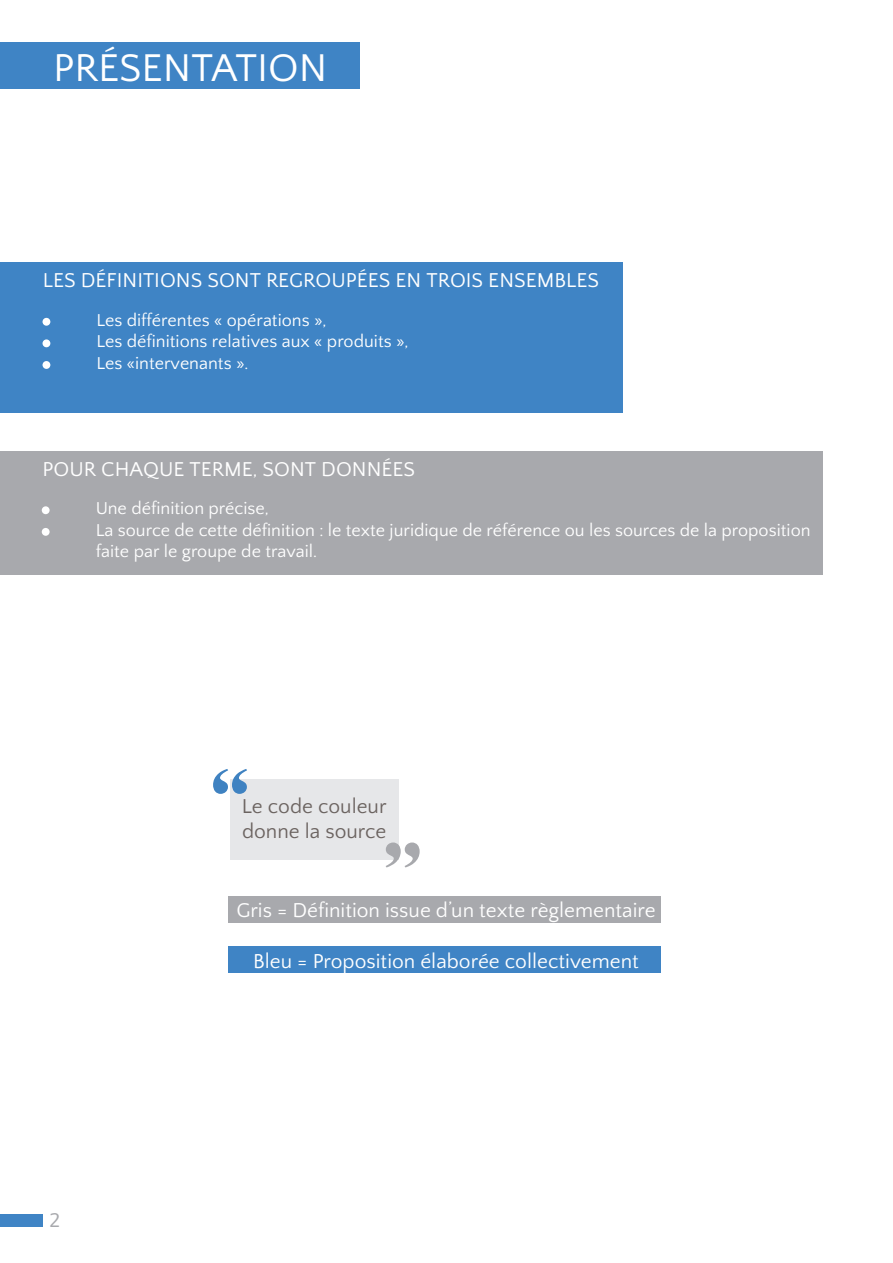
<style>
.page{position:relative;width:893px;height:1263px;background:#fff}
.page>*{position:absolute;margin:0;border:0;box-sizing:border-box;transform-origin:0 0}
.t1{font:40.5px "Quattrocento Sans";color:#fff}
.t2{font:21px "Quattrocento Sans";color:#fff}
.t3{font:21px "Quattrocento Sans";color:#6b6360}
.t4{font:21px "Quattrocento Sans";color:#a8a9ad}
.t5{font:18px "Quattrocento Sans";color:#fff}
</style>
<div class="page">
<div style="left:0;top:451px;width:822px;height:123px;background:#a8a9ad"></div>
<div style="left:0;top:262px;width:623px;height:150px;background:#3f84c5"></div>
<div style="left:0;top:43px;width:359px;height:46px;background:#3f84c5"></div>
<div style="left:43px;top:318px;width:7px;height:8px;background:#fff;border-radius:50%"></div>
<div style="left:43px;top:339px;width:7px;height:8px;background:#fff;border-radius:50%"></div>
<div style="left:43px;top:361px;width:7px;height:8px;background:#fff;border-radius:50%"></div>
<div style="left:42px;top:506px;width:8px;height:8px;background:#fff;border-radius:50%"></div>
<div style="left:42px;top:528px;width:8px;height:8px;background:#fff;border-radius:50%"></div>
<div style="left:230px;top:780px;width:169px;height:80px;background:#e6e7e9"></div>
<svg style="left:386px;top:842px;width:34px;height:25px"></svg>
<svg style="left:213px;top:769px;width:34px;height:25px"></svg>
<div style="left:228px;top:896px;width:433px;height:27px;background:#a8a9ad"></div>
<div style="left:228px;top:946px;width:433px;height:27px;background:#3f84c5"></div>
<div style="left:0;top:1214px;width:43px;height:13px;background:#3f84c5"></div>
<p class="t1" style="left:53px;top:47px;width:276px">PRÉSENTATION</p>
<p class="t2" style="left:43px;top:270px;width:558px">LES DÉFINITIONS SONT REGROUPÉES EN TROIS ENSEMBLES</p>
<p class="t5" style="left:97px;top:310px;width:231px">Les différentes « opérations »,</p>
<p class="t5" style="left:97px;top:332px;width:313px">Les définitions relatives aux « produits »,</p>
<p class="t5" style="left:97px;top:354px;width:153px">Les «intervenants ».</p>
<p class="t2" style="left:43px;top:458px;width:374px">POUR CHAQUE TERME, SONT DONNÉES</p>
<p class="t5" style="left:96px;top:499px;width:175px">Une définition précise,</p>
<p class="t5" style="left:96px;top:520px;width:716px">La source de cette définition : le texte juridique de référence ou les sources de la proposition</p>
<p class="t5" style="left:96px;top:542px;width:223px">faite par le groupe de travail.</p>
<p class="t3" style="left:242px;top:795px;width:146px">Le code couleur</p>
<p class="t3" style="left:242px;top:820px;width:146px">donne la source</p>
<p class="t4" style="left:49px;top:1209px;width:12px">2</p>
<p class="t2" style="left:236px;top:899px;width:421px">Gris = Définition issue d’un texte règlementaire</p>
<p class="t2" style="left:253px;top:950px;width:387px">Bleu = Proposition élaborée collectivement</p>
</div>
